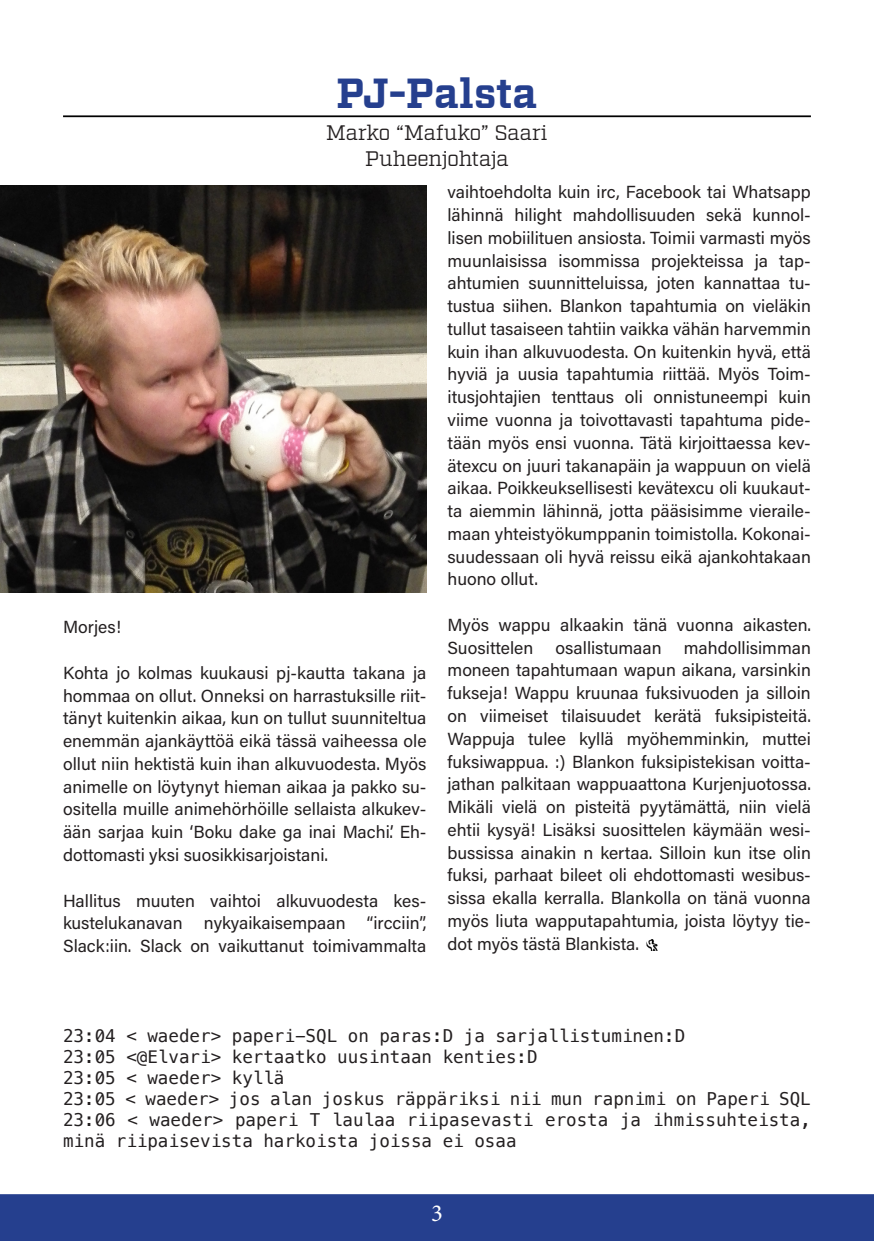
<style>
.page{position:relative;width:874px;height:1241px;background:#fff}
.page>*{position:absolute;margin:0;border:0;box-sizing:border-box;transform-origin:0 0}
.t1{font:700 42px "Factoria";letter-spacing:-.01em;color:#253f8e}
.t2{font:24.5px "Minion Pro";color:#fff}
.t3{font:21px/25.2px "Factoria";letter-spacing:-.01em;color:#231f20;text-align:center}
.t4{font:17.5px/22.8px "Acumin Pro";color:#231f20;text-align:justify}
.t5{font:17.5px/21px "Menlo";color:#231f20}
</style>
<div class="page">
<hr style="left:63px;top:115px;width:747px;height:2px;background:#000">
<div style="left:0;top:1194px;width:873px;height:46px;background:#253f8e"></div>
<img style="left:0;top:185px;width:426px;height:408px">
<svg style="left:646px;top:939px;width:11px;height:11px"></svg>
<h1 class="t1" style="left:336px;top:68px;width:202px">PJ-Palsta</h1>
<p class="t3" style="left:326px;top:121px;width:223px">Marko “Mafuko” Saari<br>Puheenjohtaja</p>
<p class="t4" style="left:63px;top:615px;width:59px">Morjes!</p>
<p class="t4" style="left:63px;top:660px;width:365px">Kohta jo kolmas kuukausi pj-kautta takana ja hommaa on ollut. Onneksi on harrastuksille riit&shy;tänyt kuitenkin aikaa, kun on tullut suunniteltua enemmän ajankäyttöä eikä tässä vaiheessa ole ollut niin hektistä kuin ihan alkuvuodesta. Myös animelle on löytynyt hieman aikaa ja pakko su&shy;ositella muille animehörhöille sellaista alkukev&shy;ään sarjaa kuin ‘Boku dake ga inai Machi’. Eh&shy;dottomasti yksi suosikkisarjoistani.</p>
<p class="t4" style="left:63px;top:888px;width:365px">Hallitus muuten vaihtoi alkuvuodesta kes&shy;kustelukanavan nykyaikaisempaan “ircciin”, Slack:iin. Slack on vaikuttanut toimivammalta</p>
<p class="t4" style="left:447px;top:180px;width:365px">vaihtoehdolta kuin irc, Facebook tai Whatsapp lähinnä hilight mahdollisuuden sekä kunnol&shy;lisen mobiilituen ansiosta. Toimii varmasti myös muunlaisissa isommissa projekteissa ja tap&shy;ahtumien suunnitteluissa, joten kannattaa tu&shy;tustua siihen. Blankon tapahtumia on vieläkin tullut tasaiseen tahtiin vaikka vähän harvemmin kuin ihan alkuvuodesta. On kuitenkin hyvä, että hyviä ja uusia tapahtumia riittää. Myös Toim&shy;itusjohtajien tenttaus oli onnistuneempi kuin viime vuonna ja toivottavasti tapahtuma pide&shy;tään myös ensi vuonna. Tätä kirjoittaessa kev&shy;ätexcu on juuri takanapäin ja wappuun on vielä aikaa. Poikkeuksellisesti kevätexcu oli kuukaut&shy;ta aiemmin lähinnä, jotta pääsisimme vieraile&shy;maan yhteistyökumppanin toimistolla. Kokonai&shy;suudessaan oli hyvä reissu eikä ajankohtakaan huono ollut.</p>
<p class="t4" style="left:447px;top:612px;width:365px">Myös wappu alkaakin tänä vuonna aikasten.<br>Suosittelen</p>
<p class="t4" style="left:447px;top:635px;width:365px;text-indent:236px">mahdollisimman moneen tapahtumaan wapun aikana, varsinkin fukseja! Wappu kruunaa fuksivuoden ja silloin on viimeiset tilaisuudet kerätä fuksipisteitä.<br>Wappuja tulee kyllä myöhemminkin, muttei fuksiwappua. :) Blankon fuksipistekisan voitta&shy;jathan palkitaan wappuaattona Kurjenjuotossa.<br>Mikäli vielä on pisteitä pyytämättä, niin vielä ehtii kysyä! Lisäksi suosittelen käymään wesi&shy;bussissa ainakin n kertaa. Silloin kun itse olin fuksi, parhaat bileet oli ehdottomasti wesibus&shy;sissa ekalla kerralla. Blankolla on tänä vuonna myös liuta wapputapahtumia, joista löytyy tie&shy;dot myös tästä Blankista.</p>
<p class="t4" style="left:555px;top:635px;width:108px">osallistumaan</p>
<p class="t5" style="left:63px;top:1025px;width:749px">23:04 &lt; waeder&gt; paperi-SQL on paras:D ja sarjallistuminen:D<br>23:05 &lt;@Elvari&gt; kertaatko uusintaan kenties:D<br>23:05 &lt; waeder&gt; kyllä<br>23:05 &lt; waeder&gt; jos alan joskus räppäriksi nii mun rapnimi on Paperi SQL 23:06 &lt; waeder&gt; paperi T laulaa riipasevasti erosta ja ihmissuhteista, minä riipaisevista harkoista joissa ei osaa</p>
<h2 class="t2" style="left:431px;top:1196px;width:13px">3</h2>
</div>
